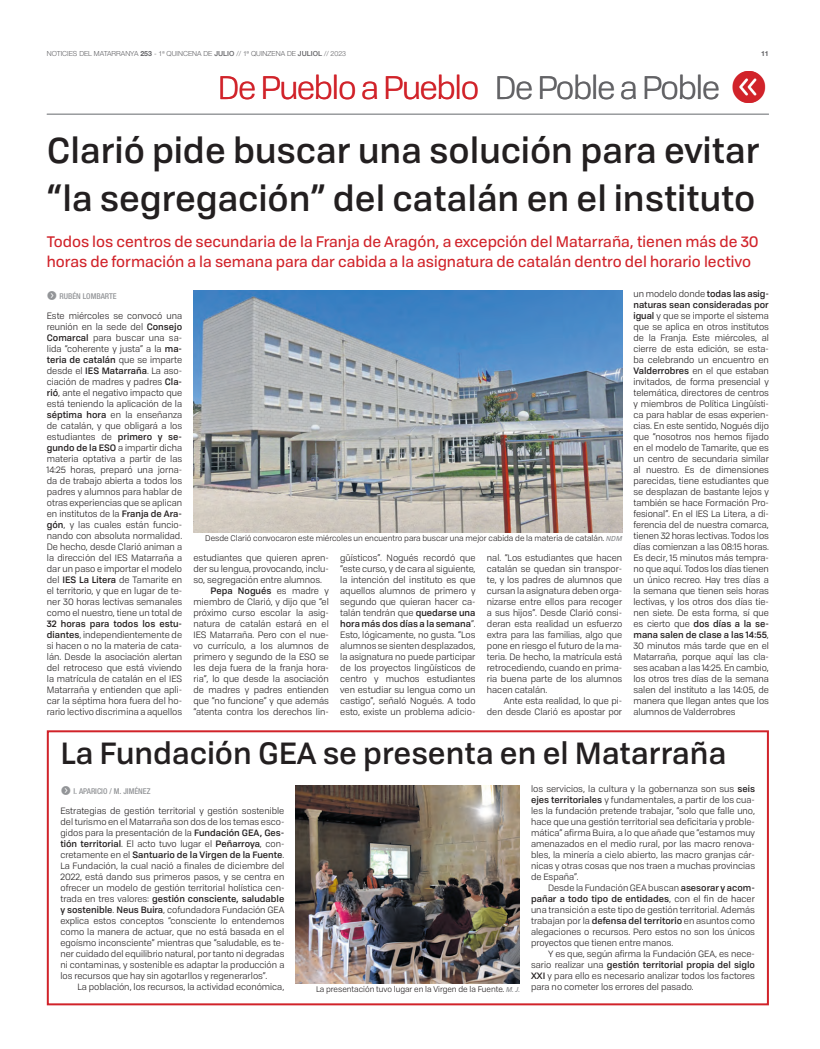
<style>
.page{position:relative;width:820px;height:1049px;background:#fff}
.page>*{position:absolute;margin:0;border:0;box-sizing:border-box;transform-origin:0 0}
.t1{font:500 35px "Tofino Personal";color:#231f20}
.t2{font:32px "Tofino Personal";letter-spacing:-.04em;color:#d1232a}
.t3{font:32px "Tofino Personal";letter-spacing:-.04em;color:#636366}
.t4{font:500 30px "Tofino Personal";color:#231f20}
.t5{font:15px "Tofino Personal";color:#d1232a}
.t6{font:11px "Butto Bon Cir Neg";color:#939598}
.t7{font:9.1px/11px "Tofino Personal";color:#231f20;text-align:justify}
.t8{font:9px/11px "Tofino Personal";color:#231f20;text-align:justify}
.t9{font:8px "Tofino Personal";color:#231f20}
.t10{font:500 condensed 8px "Helvetica Neue LT Pro";color:#939598}
.t11{font:300 7px "Helvetica Neue LT Pro";color:#636366}
.t12{font:700 7px "Helvetica Neue LT Pro";color:#636366}
.s1{font-weight:700}
.s2{font-weight:500}
.s3{font-weight:500;font-style:italic;font-size:7px;color:#939598}
</style>
<div class="page">
<hr style="left:47px;top:114px;width:721px;height:1px;background:#939598">
<div style="left:47px;top:730px;width:721px;height:275px;border:2px solid #d1232a"></div>
<img style="left:295px;top:785px;width:224px;height:198px">
<img style="left:193px;top:290px;width:429px;height:242px">
<p class="t11" style="left:47px;top:49px;width:301px">NOTICIES DEL MATARRANYA <span class="s1">253</span> - 1ª QUINCENA DE <span class="s2">JULIO</span> // 1ª QUINZENA DE <span class="s2">JULIOL</span> // 2023</p>
<p class="t12" style="left:760px;top:49px;width:9px">11</p>
<p class="t2" style="left:218px;top:64px;width:263px">De Pueblo a Pueblo</p>
<p class="t3" style="left:494px;top:64px;width:227px">De Poble a Poble</p>
<p class="t1" style="left:47px;top:123px;width:714px">Clarió pide buscar una solución para evitar</p>
<p class="t1" style="left:47px;top:171px;width:710px">“la segregación” del catalán en el instituto</p>
<p class="t5" style="left:47px;top:230px;width:713px">Todos los centros de secundaria de la Franja de Aragón, a excepción del Matarraña, tienen más de 30</p>
<p class="t5" style="left:47px;top:250px;width:705px">horas de formación a la semana para dar cabida a la asignatura de catalán dentro del horario lectivo</p>
<p class="t6" style="left:46px;top:291px;width:13px">f</p>
<p class="t10" style="left:59px;top:291px;width:59px">RUBÉN LOMBARTE</p>
<p class="t7" style="left:633px;top:287px;width:137px">un modelo donde <span class="s2">todas las asig&shy;naturas sean consideradas por igual</span> y que se importe el sistema que se aplica en otros institutos de la Franja. Este miércoles, al cierre de esta edición, se esta&shy;ba celebrando un encuentro en <span class="s2">Valderrobres</span> en el que estaban invitados, de forma presencial y telemática, directores de centros y miembros de Política Lingüísti&shy;ca para hablar de esas experien&shy;cias. En este sentido, Nogués dijo que “nosotros nos hemos fijado en el modelo de Tamarite, que es un centro de secundaria similar al nuestro. Es de dimensiones parecidas, tiene estudiantes que se desplazan de bastante lejos y también se hace Formación Pro&shy;fesional”. En el IES La Litera, a di&shy;ferencia del de nuestra comarca, tienen 32 horas lectivas. Todos los días comienzan a las 08:15 horas.<br>Es decir, 15 minutos más tempra&shy;no que aquí. Todos los días tienen un único recreo. Hay tres días a la semana que tienen seis horas lectivas, y los otros dos días tie&shy;nen siete. De esta forma, sí que es cierto que <span class="s2">dos días a la se&shy;mana salen de clase a las 14:55</span>, 30 minutos más tarde que en el Matarraña, porque aquí las cla&shy;ses acaban a las 14:25. En cambio, los otros tres días de la semana salen del instituto a las 14:05, de manera que llegan antes que los alumnos de Valderrobres</p>
<p class="t7" style="left:47px;top:309px;width:137px">Este miércoles se convocó una reunión en la sede del <span class="s2">Consejo Comarcal</span> para buscar una sa&shy;lida “coherente y justa” a la <span class="s2">ma&shy;teria de catalán</span> que se imparte desde el <span class="s2">IES Matarraña</span>. La aso&shy;ciación de madres y padres <span class="s2">Cla&shy;rió</span>, ante el negativo impacto que está teniendo la aplicación de la <span class="s2">séptima hora</span> en la enseñanza de catalán, y que obligará a los estudiantes de <span class="s2">primero y se&shy;gundo de la ESO</span> a impartir dicha materia optativa a partir de las 14:25 horas, preparó una jorna&shy;da de trabajo abierta a todos los padres y alumnos para hablar de otras experiencias que se aplican en institutos de la <span class="s2">Franja de Ara&shy;gón</span>, y las cuales están funcio&shy;nando con absoluta normalidad.<br>De hecho, desde Clarió animan a la dirección del IES Matarraña a dar un paso e importar el modelo del <span class="s2">IES La Litera</span> de Tamarite en el territorio, y que en lugar de te&shy;ner 30 horas lectivas semanales como el nuestro, tiene un total de <span class="s2">32 horas para todos los estu&shy;diantes</span>, independientemente de si hacen o no la materia de cata&shy;lán. Desde la asociación alertan del retroceso que está viviendo la matrícula de catalán en el IES Matarraña y entienden que apli&shy;car la séptima hora fuera del ho&shy;rario lectivo discrimina a aquellos</p>
<p class="t9" style="left:205px;top:532px;width:418px">Desde Clarió convocaron este miércoles un encuentro para buscar una mejor cabida de la materia de catalán. <span class="s3">NDM</span></p>
<p class="t7" style="left:340px;top:551px;width:137px">güísticos”. Nogués recordó que “este curso, y de cara al siguiente, la intención del instituto es que aquellos alumnos de primero y segundo que quieran hacer ca&shy;talán tendrán que <span class="s2">quedarse una hora más dos días a la semana</span>”.<br>Esto, lógicamente, no gusta. “Los alumnos se sienten desplazados, la asignatura no puede participar de los proyectos lingüísticos de centro y muchos estudiantes ven estudiar su lengua como un castigo”, señaló Nogués. A todo esto, existe un problema adicio-</p>
<p class="t7" style="left:486px;top:551px;width:137px">nal. “Los estudiantes que hacen catalán se quedan sin transpor&shy;te, y los padres de alumnos que cursan la asignatura deben orga&shy;nizarse entre ellos para recoger a sus hijos”. Desde Clarió consi&shy;deran esta realidad un esfuerzo extra para las familias, algo que pone en riesgo el futuro de la ma&shy;teria. De hecho, la matrícula está retrocediendo, cuando en prima&shy;ria buena parte de los alumnos hacen catalán.</p>
<p class="t7" style="left:193px;top:551px;width:137px">estudiantes que quieren apren&shy;der su lengua, provocando, inclu&shy;so, segregación entre alumnos.</p>
<p class="t7" style="left:193px;top:584px;width:137px;text-indent:17px"><span class="s2">Pepa Nogués</span> es madre y miembro de Clarió, y dijo que “el próximo curso escolar la asig&shy;natura de catalán estará en el IES Matarraña. Pero con el nue&shy;vo currículo, a los alumnos de primero y segundo de la ESO se les deja fuera de la franja hora&shy;ria”, lo que desde la asociación de madres y padres entienden que “no funcione” y que además “atenta contra los derechos lin-</p>
<p class="t7" style="left:486px;top:694px;width:137px;text-align:right">Ante esta realidad, lo que pi&shy;den desde Clarió es apostar por</p>
<p class="t4" style="left:60px;top:730px;width:667px">La Fundación GEA se presenta en el Matarraña</p>
<p class="t8" style="left:60px;top:804px;width:225px">Estrategias de gestión territorial y gestión sostenible del turismo en el Matarraña son dos de los temas esco&shy;gidos para la presentación de la <span class="s2">Fundación GEA, Ges&shy;tión territorial</span>. El acto tuvo lugar el <span class="s2">Peñarroya</span>, con&shy;cretamente en el <span class="s2">Santuario de la Virgen de la Fuente</span>.<br>La Fundación, la cual nació a finales de diciembre del 2022, está dando sus primeros pasos, y se centra en ofrecer un modelo de gestión territorial holística cen&shy;trada en tres valores: <span class="s2">gestión consciente, saludable y sostenible</span>. <span class="s2">Neus Buira</span>, cofundadora Fundación GEA explica estos conceptos “consciente lo entendemos como la manera de actuar, que no está basada en el egoísmo inconsciente” mientras que “saludable, es te&shy;ner cuidado del equilibrio natural, por tanto ni degradas ni contaminas, y sostenible es adaptar la producción a los recursos que hay sin agotarllos y regenerarlos”.</p>
<p class="t8" style="left:77px;top:980px;width:208px">La población, los recursos, la actividad económica,</p>
<p class="t8" style="left:531px;top:782px;width:225px">los servicios, la cultura y la gobernanza son sus <span class="s2">seis ejes territoriales</span> y fundamentales, a partir de los cua&shy;les la fundación pretende trabajar, “solo que falle uno, hace que una gestión territorial sea deficitaria y proble&shy;mática” afirma Buira, a lo que añade que “estamos muy amenazados en el medio rural, por las macro renova&shy;bles, la minería a cielo abierto, las macro granjas cár&shy;nicas y otras cosas que nos traen a muchas provincias de España”.</p>
<p class="t8" style="left:531px;top:881px;width:225px;text-indent:17px">Desde la Fundación GEA buscan <span class="s2">asesorar y acom&shy;pañar a todo tipo de entidades</span>, con el fin de hacer una transición a este tipo de gestión territorial. Además trabajan por la <span class="s2">defensa del territorio</span> en asuntos como alegaciones o recursos. Pero estos no son los únicos proyectos que tienen entre manos.</p>
<p class="t8" style="left:531px;top:947px;width:225px;text-indent:17px">Y es que, según afirma la Fundación GEA, es nece&shy;sario realizar una <span class="s2">gestión territorial propia del siglo XXI</span> y para ello es necesario analizar todos los factores para no cometer los errores del pasado.</p>
<p class="t6" style="left:60px;top:786px;width:12px">f</p>
<p class="t10" style="left:73px;top:786px;width:78px">I. APARICIO / M. JIMÉNEZ</p>
<p class="t9" style="left:316px;top:983px;width:206px">La presentación tuvo lugar en la Virgen de la Fuente. <span class="s3">M. J.</span></p>
</div>
